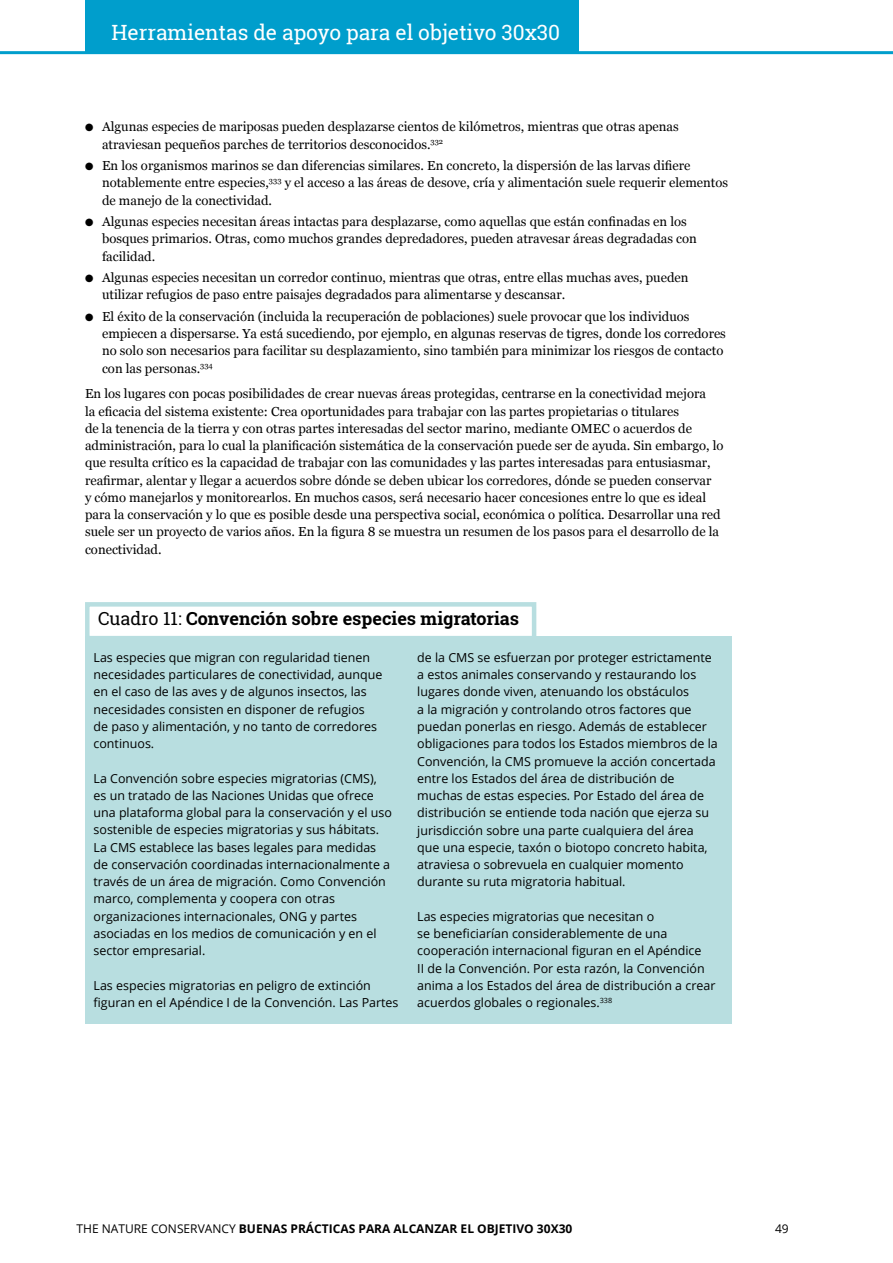
<style>
.page{position:relative;width:893px;height:1263px;background:#fff}
.page>*{position:absolute;margin:0;border:0;box-sizing:border-box;transform-origin:0 0}
.t1{font:21px "Roboto Slab";letter-spacing:-.005em;color:#fff}
.t2{font:700 18px "Roboto Slab";color:#000}
.t3{font:13.05px/17.2px "Georgia";color:#000}
.t4{font:12.45px/17.2px "Open Sans";color:#000}
.t5{font:700 12px "Open Sans";color:#000}
.t6{font:12px "Open Sans";color:#000}
.s1{font-weight:400}
</style>
<div class="page">
<div style="left:85px;top:636px;width:646px;height:388px;background:#b8dee0"></div>
<div style="left:85px;top:602px;width:451px;height:38px;border:4px solid #b8dee0"></div>
<hr style="left:0;top:51px;width:893px;height:3px;background:#009ecc">
<div style="left:85px;top:0;width:494px;height:52px;background:#009ecc"></div>
<h1 class="t1" style="left:112px;top:18px;width:450px">Herramientas de apoyo para el objetivo 30x30</h1>
<p class="t3" style="left:102px;top:118px;width:578px;text-indent:-17px">● Algunas especies de mariposas pueden desplazarse cientos de kilómetros, mientras que otras apenas atraviesan pequeños parches de territorios desconocidos.<sup>332</sup></p>
<p class="t3" style="left:102px;top:156px;width:628px;text-indent:-17px">● En los organismos marinos se dan diferencias similares. En concreto, la dispersión de las larvas difiere notablemente entre especies,<sup>333</sup> y el acceso a las áreas de desove, cría y alimentación suele requerir elementos de manejo de la conectividad.</p>
<p class="t3" style="left:102px;top:212px;width:596px;text-indent:-17px">● Algunas especies necesitan áreas intactas para desplazarse, como aquellas que están confinadas en los bosques primarios. Otras, como muchos grandes depredadores, pueden atravesar áreas degradadas con facilidad.</p>
<p class="t3" style="left:102px;top:268px;width:588px;text-indent:-17px">● Algunas especies necesitan un corredor continuo, mientras que otras, entre ellas muchas aves, pueden utilizar refugios de paso entre paisajes degradados para alimentarse y descansar.</p>
<p class="t3" style="left:102px;top:307px;width:625px;text-indent:-17px">● El éxito de la conservación (incluida la recuperación de poblaciones) suele provocar que los individuos empiecen a dispersarse. Ya está sucediendo, por ejemplo, en algunas reservas de tigres, donde los corredores no solo son necesarios para facilitar su desplazamiento, sino también para minimizar los riesgos de contacto con las personas.<sup>334</sup></p>
<p class="t3" style="left:85px;top:385px;width:640px">En los lugares con pocas posibilidades de crear nuevas áreas protegidas, centrarse en la conectividad mejora<br>la eficacia del sistema existente: Crea oportunidades para trabajar con las partes propietarias o titulares<br>de la tenencia de la tierra y con otras partes interesadas del sector marino, mediante OMEC o acuerdos de administración, para lo cual la planificación sistemática de la conservación puede ser de ayuda. Sin embargo, lo que resulta crítico es la capacidad de trabajar con las comunidades y las partes interesadas para entusiasmar, reafirmar, alentar y llegar a acuerdos sobre dónde se deben ubicar los corredores, dónde se pueden conservar<br>y cómo manejarlos y monitorearlos. En muchos casos, será necesario hacer concesiones entre lo que es ideal para la conservación y lo que es posible desde una perspectiva social, económica o política. Desarrollar una red suele ser un proyecto de varios años. En la figura 8 se muestra un resumen de los pasos para el desarrollo de la conectividad.</p>
<h2 class="t2" style="left:98px;top:607px;width:423px"><span class="s1">Cuadro 11:</span> Convención sobre especies migratorias</h2>
<p class="t4" style="left:94px;top:648px;width:290px">Las especies que migran con regularidad tienen necesidades particulares de conectividad, aunque en el caso de las aves y de algunos insectos, las necesidades consisten en disponer de refugios de paso y alimentación, y no tanto de corredores continuos.</p>
<p class="t4" style="left:94px;top:769px;width:300px">La Convención sobre especies migratorias (CMS), es un tratado de las Naciones Unidas que ofrece una plataforma global para la conservación y el uso sostenible de especies migratorias y sus hábitats.<br>La CMS establece las bases legales para medidas de conservación coordinadas internacionalmente a través de un área de migración. Como Convención marco, complementa y coopera con otras organizaciones internacionales, ONG y partes asociadas en los medios de comunicación y en el sector empresarial.</p>
<p class="t4" style="left:94px;top:976px;width:306px">Las especies migratorias en peligro de extinción figuran en el Apéndice I de la Convención. Las Partes</p>
<p class="t4" style="left:417px;top:648px;width:302px">de la CMS se esfuerzan por proteger estrictamente a estos animales conservando y restaurando los lugares donde viven, atenuando los obstáculos<br>a la migración y controlando otros factores que puedan ponerlas en riesgo. Además de establecer obligaciones para todos los Estados miembros de la Convención, la CMS promueve la acción concertada entre los Estados del área de distribución de muchas de estas especies. Por Estado del área de distribución se entiende toda nación que ejerza su jurisdicción sobre una parte cualquiera del área que una especie, taxón o biotopo concreto habita, atraviesa o sobrevuela en cualquier momento durante su ruta migratoria habitual.</p>
<p class="t4" style="left:417px;top:907px;width:300px">Las especies migratorias que necesitan o<br>se beneficiarían considerablemente de una cooperación internacional figuran en el Apéndice<br>II de la Convención. Por esta razón, la Convención anima a los Estados del área de distribución a crear acuerdos globales o regionales.<sup>338</sup></p>
<p class="t5" style="left:77px;top:1220px;width:497px"><span class="s1">THE NATURE CONSERVANCY</span> BUENAS PRÁCTICAS PARA ALCANZAR EL OBJETIVO 30X30</p>
<p class="t6" style="left:775px;top:1221px;width:15px">49</p>
</div>
